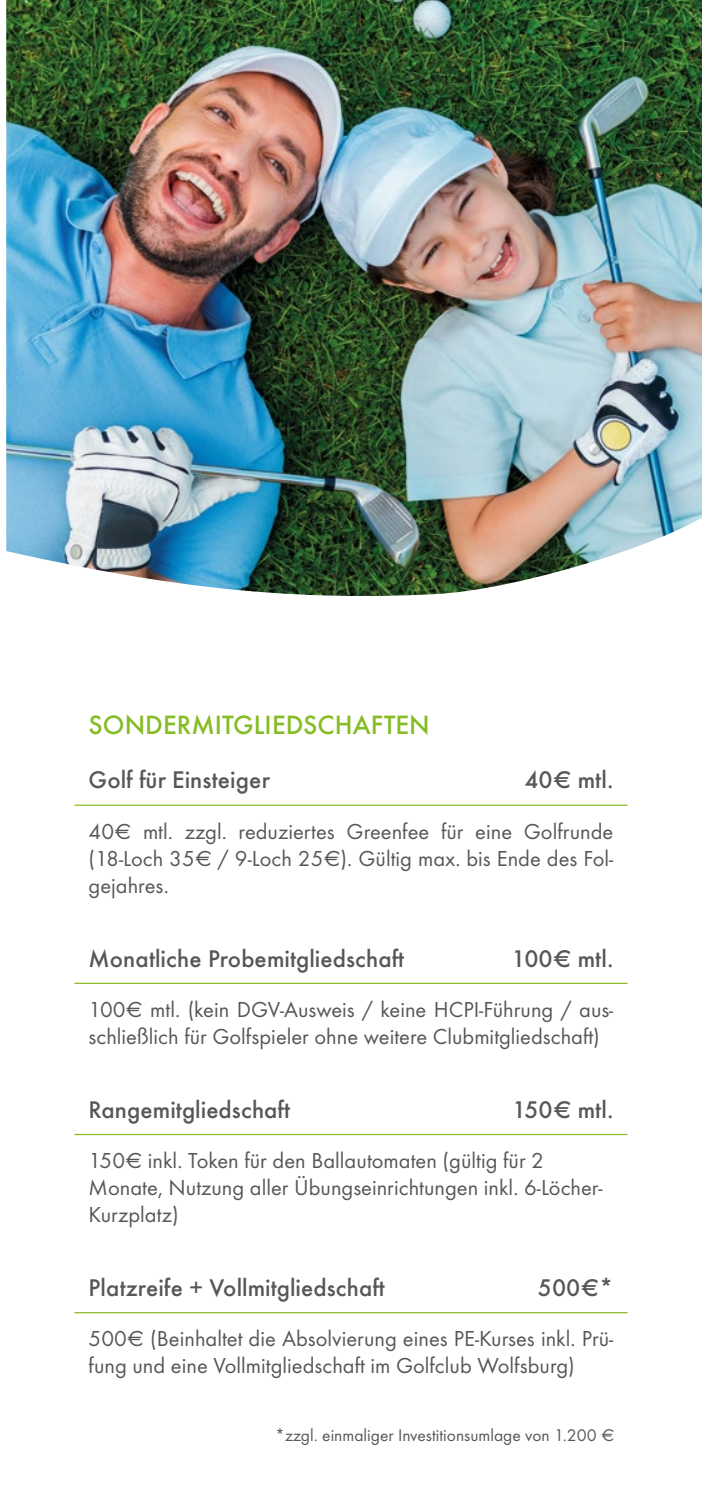
<style>
.page{position:relative;width:702px;height:1489px;background:#fff}
.page>*{position:absolute;margin:0;border:0;box-sizing:border-box;transform-origin:0 0}
.t1{font:500 27.5px "Function Pro";color:#86bc25}
.t2{font:500 25px "Function Pro";color:#575756}
.t3{font:22.5px/27px "Function Pro";color:#575756}
.t4{font:17.5px "Function Pro";color:#575756}
</style>
<div class="page">
<img style="left:6px;top:0;width:696px;height:469px">
<img style="left:6px;top:469px;width:696px;height:127px">
<hr style="left:74px;top:1133px;width:553px;height:2px;background:#86bc25">
<hr style="left:74px;top:982px;width:553px;height:1px;background:#86bc25">
<hr style="left:74px;top:804px;width:553px;height:1px;background:#86bc25">
<hr style="left:74px;top:1311px;width:553px;height:2px;background:#86bc25">
<p class="t1" style="left:89px;top:708px;width:342px">SONDERMITGLIEDSCHAFTEN</p>
<p class="t2" style="left:89px;top:765px;width:183px">Golf für Einsteiger</p>
<p class="t2" style="left:524px;top:765px;width:90px">40€ mtl.</p>
<p class="t3" style="left:89px;top:817px;width:526px;text-align:justify">40€ mtl. zzgl. reduziertes Greenfee für eine Golfrunde (18-Loch 35€ / 9-Loch 25€). Gültig max. bis Ende des Fol&shy;gejahres.</p>
<p class="t2" style="left:89px;top:943px;width:317px">Monatliche Probemitgliedschaft</p>
<p class="t2" style="left:511px;top:943px;width:103px">100€ mtl.</p>
<p class="t3" style="left:89px;top:995px;width:526px">100€ mtl. (kein DGV-Ausweis / keine HCPI-Führung / aus&shy;schließlich für Golfspieler ohne weitere Clubmitgliedschaft)</p>
<p class="t2" style="left:89px;top:1094px;width:203px">Rangemitgliedschaft</p>
<p class="t2" style="left:512px;top:1094px;width:103px">150€ mtl.</p>
<p class="t3" style="left:89px;top:1147px;width:515px">150€ inkl. Token für den Ballautomaten (gültig für 2<br>Monate, Nutzung aller Übungseinrichtungen inkl. 6-Löcher-<br>Kurzplatz)</p>
<p class="t2" style="left:89px;top:1272px;width:298px">Platzreife + Vollmitgliedschaft</p>
<p class="t2" style="left:538px;top:1272px;width:77px">500€*</p>
<p class="t3" style="left:89px;top:1325px;width:526px">500€ (Beinhaltet die Absolvierung eines PE-Kurses inkl. Prü&shy;fung und eine Vollmitgliedschaft im Golfclub Wolfsburg)</p>
<p class="t4" style="left:275px;top:1425px;width:341px">*zzgl. einmaliger Investitionsumlage von 1.200 €</p>
</div>
